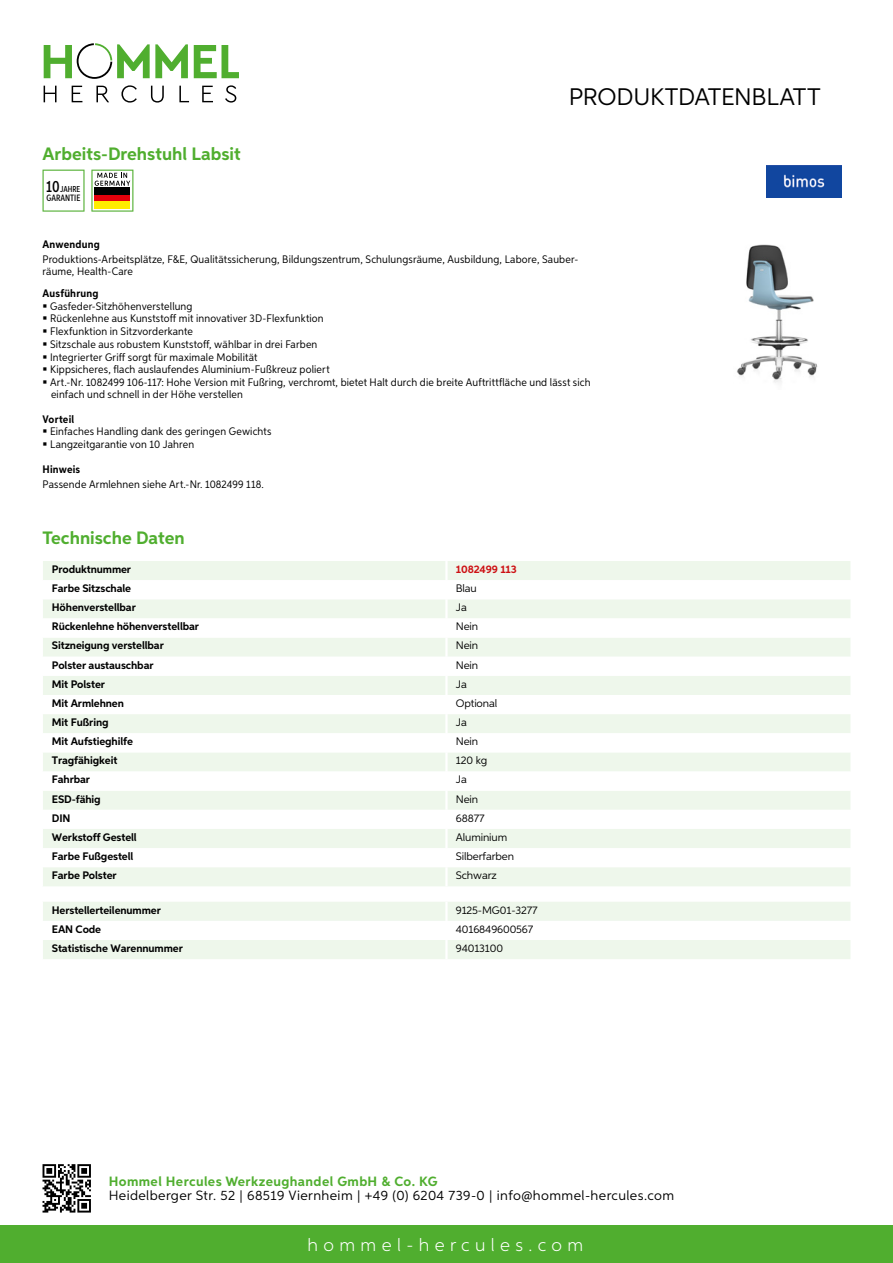
<style>
.page{position:relative;width:893px;height:1263px;background:#fff}
.page>*{position:absolute;margin:0;border:0;box-sizing:border-box;transform-origin:0 0}
.t1{font:24px "Aspira";letter-spacing:-.01em;color:#000}
.t2{font:700 18px "Aspira";color:#50ae2f}
.t3{font:300 18px "Aspira";letter-spacing:.3em;color:#fff}
.t4{font:13.5px "Aspira";letter-spacing:.03em;color:#000}
.t5{font:700 13.5px "Aspira";letter-spacing:.03em;color:#50ae2f}
.t6{font:10.95px/12.6px "Aspira Nar";letter-spacing:.015em;color:#000}
.t7{font:700 10.95px "Aspira";letter-spacing:-.01em;color:#000}
.t8{font:10.95px "Aspira";letter-spacing:-.01em;color:#000}
.t9{font:700 10.95px "Aspira Nar";letter-spacing:.02em;color:#000}
.t10{font:700 10.95px "Aspira";letter-spacing:-.01em;color:#cd1013}
.t11{font:500 9.15px "Aspira XX Nar";color:#000}
.t12{font:500 8.55px "Aspira XX Nar";color:#000}
.s1{font-size:16.35px}
</style>
<div class="page">
<div style="left:0;top:1226px;width:893px;height:37px;background:#50ae2f"></div>
<svg style="left:43px;top:1164px;width:48px;height:48px"></svg>
<svg style="left:194px;top:45px;width:45px;height:33px"></svg>
<svg style="left:44px;top:43px;width:144px;height:36px"></svg>
<svg style="left:44px;top:86px;width:13px;height:16px"></svg>
<svg style="left:72px;top:86px;width:10px;height:16px"></svg>
<svg style="left:96px;top:86px;width:13px;height:16px"></svg>
<svg style="left:121px;top:85px;width:16px;height:18px"></svg>
<svg style="left:151px;top:86px;width:13px;height:17px"></svg>
<svg style="left:179px;top:86px;width:10px;height:16px"></svg>
<svg style="left:202px;top:86px;width:11px;height:16px"></svg>
<svg style="left:225px;top:85px;width:11px;height:18px"></svg>
<div style="left:43px;top:561px;width:807px;height:325px;background:#eef7eb"></div>
<svg style="left:43px;top:580px;width:807px;height:287px"></svg>
<hr style="left:445px;top:561px;width:3px;height:19px;background:#fff">
<hr style="left:445px;top:580px;width:3px;height:19px;background:#fff">
<hr style="left:445px;top:599px;width:3px;height:19px;background:#fff">
<hr style="left:445px;top:618px;width:3px;height:20px;background:#fff">
<hr style="left:445px;top:638px;width:3px;height:19px;background:#fff">
<hr style="left:445px;top:657px;width:3px;height:19px;background:#fff">
<hr style="left:445px;top:676px;width:3px;height:19px;background:#fff">
<hr style="left:445px;top:695px;width:3px;height:19px;background:#fff">
<hr style="left:445px;top:714px;width:3px;height:19px;background:#fff">
<hr style="left:445px;top:733px;width:3px;height:19px;background:#fff">
<hr style="left:445px;top:752px;width:3px;height:19px;background:#fff">
<hr style="left:445px;top:771px;width:3px;height:20px;background:#fff">
<hr style="left:445px;top:791px;width:3px;height:19px;background:#fff">
<hr style="left:445px;top:810px;width:3px;height:19px;background:#fff">
<hr style="left:445px;top:829px;width:3px;height:19px;background:#fff">
<hr style="left:445px;top:848px;width:3px;height:19px;background:#fff">
<hr style="left:445px;top:867px;width:3px;height:19px;background:#fff">
<svg style="left:43px;top:902px;width:807px;height:57px"></svg>
<hr style="left:445px;top:940px;width:3px;height:19px;background:#fff">
<svg style="left:43px;top:170px;width:42px;height:42px"></svg>
<svg style="left:91px;top:170px;width:42px;height:42px"></svg>
<div style="left:95px;top:194px;width:35px;height:7px;background:#e3000b"></div>
<div style="left:95px;top:188px;width:35px;height:7px;background:#000"></div>
<div style="left:95px;top:201px;width:35px;height:7px;background:#ffed00"></div>
<img style="left:737px;top:244px;width:81px;height:139px">
<img style="left:766px;top:166px;width:76px;height:31px">
<h2 class="t2" style="left:43px;top:142px;width:200px">Arbeits-Drehstuhl Labsit</h2>
<p class="t12" style="left:46px;top:183px;width:36px"><span class="s1">10</span>JAHRE</p>
<p class="t11" style="left:47px;top:192px;width:35px">GARANTIE</p>
<h1 class="t1" style="left:569px;top:82px;width:253px">Produktdatenblatt</h1>
<p class="t9" style="left:43px;top:237px;width:59px">Anwendung</p>
<p class="t6" style="left:43px;top:253px;width:537px;line-height:12px">Produktions-Arbeitsplätze, F&amp;E, Qualitätssicherung, Bildungszentrum, Schulungsräume, Ausbildung, Labore, Sauber&shy;räume, Health-Care</p>
<p class="t9" style="left:43px;top:286px;width:58px">Ausführung</p>
<p class="t6" style="left:50px;top:299px;width:542px">Gasfeder-Sitzhöhenverstellung<br>Rückenlehne aus Kunststoff mit innovativer 3D-Flexfunktion<br>Flexfunktion in Sitzvorderkante<br>Sitzschale aus robustem Kunststoff, wählbar in drei Farben<br>Integrierter Griff sorgt für maximale Mobilität<br>Kippsicheres, flach auslaufendes Aluminium-Fußkreuz poliert<br>Art.-Nr. 1082499 106-117: Hohe Version mit Fußring, verchromt, bietet Halt durch die breite Auftrittfläche und lässt sich einfach und schnell in der Höhe verstellen</p>
<p class="t9" style="left:43px;top:412px;width:33px">Vorteil</p>
<p class="t6" style="left:50px;top:425px;width:223px">Einfaches Handling dank des geringen Gewichts<br>Langzeitgarantie von 10 Jahren</p>
<p class="t9" style="left:43px;top:463px;width:39px">Hinweis</p>
<p class="t6" style="left:43px;top:478px;width:223px">Passende Armlehnen siehe Art.-Nr. 1082499 118.</p>
<h2 class="t2" style="left:43px;top:527px;width:144px">Technische Daten</h2>
<p class="t7" style="left:52px;top:562px;width:81px">Produktnummer</p>
<p class="t10" style="left:456px;top:562px;width:62px">1082499 113</p>
<p class="t7" style="left:52px;top:582px;width:81px">Farbe Sitzschale</p>
<p class="t8" style="left:456px;top:582px;width:23px">Blau</p>
<p class="t7" style="left:52px;top:601px;width:85px">Höhenverstellbar</p>
<p class="t8" style="left:456px;top:601px;width:13px">Ja</p>
<p class="t7" style="left:52px;top:620px;width:149px">Rückenlehne höhenverstellbar</p>
<p class="t8" style="left:456px;top:620px;width:24px">Nein</p>
<p class="t7" style="left:52px;top:639px;width:114px">Sitzneigung verstellbar</p>
<p class="t8" style="left:456px;top:639px;width:24px">Nein</p>
<p class="t7" style="left:52px;top:658px;width:103px">Polster austauschbar</p>
<p class="t8" style="left:456px;top:658px;width:24px">Nein</p>
<p class="t7" style="left:52px;top:677px;width:55px">Mit Polster</p>
<p class="t8" style="left:456px;top:677px;width:13px">Ja</p>
<p class="t7" style="left:52px;top:696px;width:74px">Mit Armlehnen</p>
<p class="t8" style="left:456px;top:696px;width:43px">Optional</p>
<p class="t7" style="left:52px;top:715px;width:58px">Mit Fußring</p>
<p class="t8" style="left:456px;top:716px;width:13px">Ja</p>
<p class="t7" style="left:52px;top:735px;width:83px">Mit Aufstieghilfe</p>
<p class="t8" style="left:456px;top:735px;width:24px">Nein</p>
<p class="t7" style="left:52px;top:754px;width:67px">Tragfähigkeit</p>
<p class="t8" style="left:456px;top:754px;width:33px">120 kg</p>
<p class="t7" style="left:52px;top:773px;width:40px">Fahrbar</p>
<p class="t8" style="left:456px;top:773px;width:13px">Ja</p>
<p class="t7" style="left:52px;top:792px;width:50px">ESD-fähig</p>
<p class="t8" style="left:456px;top:792px;width:24px">Nein</p>
<p class="t7" style="left:52px;top:811px;width:20px">DIN</p>
<p class="t8" style="left:456px;top:811px;width:30px">68877</p>
<p class="t7" style="left:52px;top:830px;width:86px">Werkstoff Gestell</p>
<p class="t8" style="left:456px;top:830px;width:53px">Aluminium</p>
<p class="t7" style="left:52px;top:849px;width:83px">Farbe Fußgestell</p>
<p class="t8" style="left:456px;top:849px;width:60px">Silberfarben</p>
<p class="t7" style="left:52px;top:868px;width:66px">Farbe Polster</p>
<p class="t8" style="left:456px;top:869px;width:42px">Schwarz</p>
<p class="t7" style="left:52px;top:903px;width:111px">Herstellerteilenummer</p>
<p class="t8" style="left:456px;top:903px;width:83px">9125-MG01-3277</p>
<p class="t7" style="left:52px;top:922px;width:51px">EAN Code</p>
<p class="t8" style="left:456px;top:922px;width:79px">4016849600567</p>
<p class="t7" style="left:52px;top:941px;width:132px">Statistische Warennummer</p>
<p class="t8" style="left:456px;top:941px;width:49px">94013100</p>
<p class="t5" style="left:109px;top:1172px;width:330px">Hommel Hercules Werkzeughandel GmbH &amp; Co. KG</p>
<p class="t4" style="left:109px;top:1187px;width:567px">Heidelberger Str. 52 | 68519 Viernheim | +49 (0) 6204 739-0 | info@hommel-hercules.com</p>
<h2 class="t3" style="left:307px;top:1234px;width:277px">hommel-hercules.com</h2>
</div>
